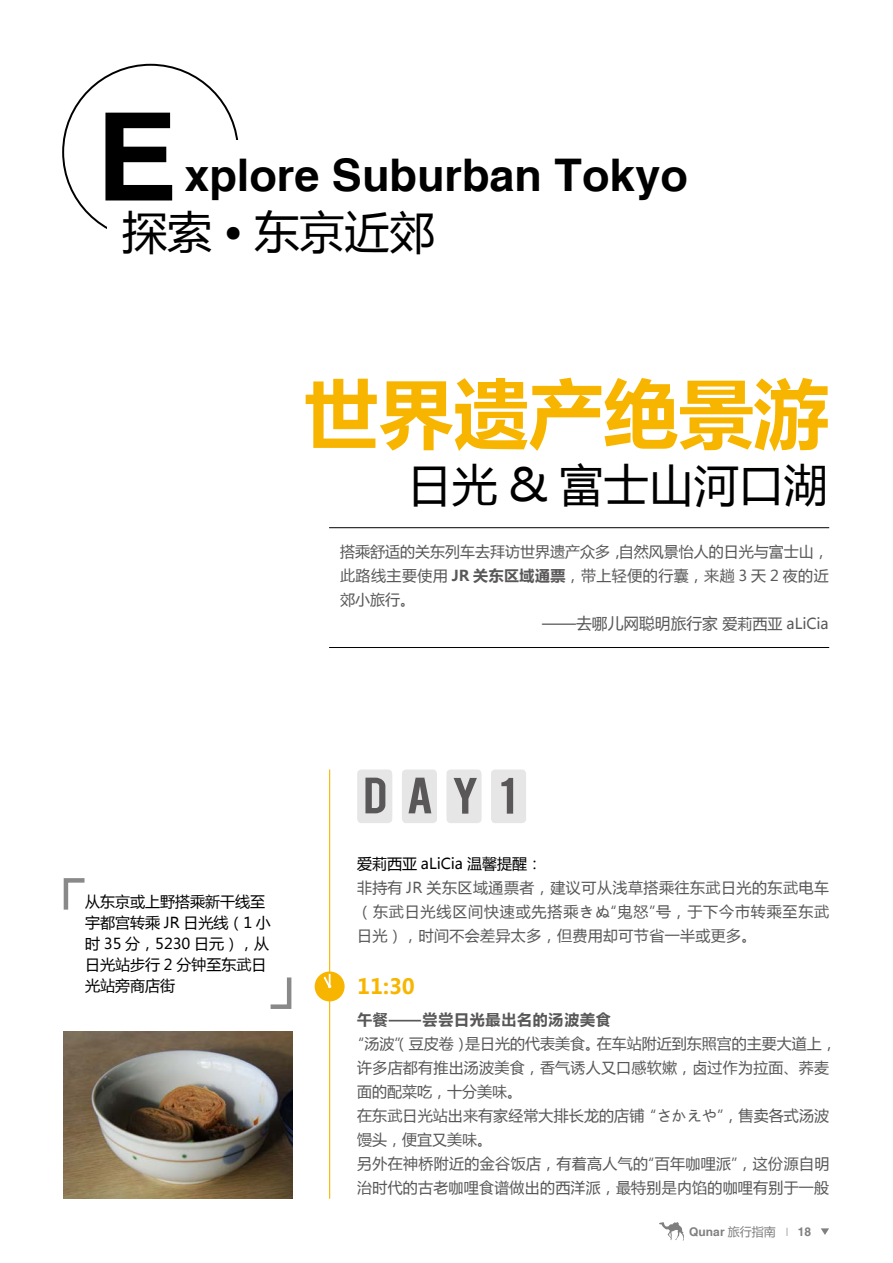
<style>
.page{position:relative;width:893px;height:1263px;background:#fff}
.page>*{position:absolute;margin:0;border:0;box-sizing:border-box;transform-origin:0 0}
.t1{font:700 122.4px "Helvetica cyr";color:#000}
.t2{font:700 75px "Microsoft Ya Hei";color:#f8b500}
.t3{font:700 45px "Helvetica cyr";color:#000}
.t4{font:45px "Microsoft Ya Hei";color:#000}
.t5{font:700 21px "Microsoft Ya Hei";color:#f8b500}
.t6{font:15.75px "Microsoft Ya Hei";color:#595757;scale:2 1}
.t7{font:15px/24px "Microsoft Ya Hei";letter-spacing:.015em;color:#595757;text-align:justify}
.t8{font:15px/21px "Microsoft Ya Hei";color:#000}
.t9{font:700 15px "Microsoft Ya Hei";letter-spacing:.05em;color:#595757}
.t10{font:700 12px "Helvetica cyr";color:#7f7f7f}
.s1{font-weight:700}
.s2{font-size:15px}
.s3{font-family:"Microsoft Ya Hei";font-weight:400}
.s4{font-family:"Microsoft Ya Hei";font-weight:400;font-size:7.5px}
</style>
<div class="page">
<svg style="left:821px;top:1228px;width:8px;height:7px"></svg>
<svg style="left:659px;top:1222px;width:25px;height:18px"></svg>
<img style="left:64px;top:1031px;width:228px;height:168px">
<svg style="left:63px;top:878px;width:22px;height:32px"></svg>
<svg style="left:270px;top:977px;width:22px;height:32px"></svg>
<hr style="left:329px;top:769px;width:1px;height:430px;background:#f8b500">
<hr style="left:329px;top:527px;width:500px;height:1px;background:#000">
<hr style="left:329px;top:647px;width:500px;height:1px;background:#000">
<div style="left:357px;top:769px;width:35px;height:54px;background:#e6e6e6;border-radius:4px"></div>
<div style="left:402px;top:769px;width:35px;height:54px;background:#e6e6e6;border-radius:4px"></div>
<div style="left:446px;top:769px;width:36px;height:54px;background:#e6e6e6;border-radius:4px"></div>
<div style="left:491px;top:769px;width:35px;height:54px;background:#e6e6e6;border-radius:4px"></div>
<svg style="left:408px;top:778px;width:23px;height:35px"></svg>
<svg style="left:365px;top:778px;width:20px;height:35px"></svg>
<svg style="left:501px;top:778px;width:12px;height:36px"></svg>
<svg style="left:454px;top:778px;width:23px;height:36px"></svg>
<div style="left:315px;top:971px;width:30px;height:30px;background:#f8b500;border-radius:50%"></div>
<svg style="left:324px;top:974px;width:7px;height:14px"></svg>
<h1 class="t1" style="left:96px;top:88px;width:83px">E</h1>
<h3 class="t3" style="left:184px;top:150px;width:505px">xplore Suburban Tokyo</h3>
<h3 class="t4" style="left:122px;top:201px;width:314px">探索 • 东京近郊</h3>
<h2 class="t2" style="left:304px;top:361px;width:527px">世界遗产绝景游</h2>
<h3 class="t4" style="left:407px;top:454px;width:423px">日光 &amp; 富士山河口湖</h3>
<p class="t7" style="left:340px;top:539px;width:490px">搭乘舒适的关东列车去拜访世界遗产众多，自然风景怡人的日光与富士山，此路线主要使用 <span class="s1">JR 关东区域通票</span>，带上轻便的行囊，来趟 3 天 2 夜的近郊小旅行。</p>
<p class="t6" style="left:542px;top:613px;width:145px">—去哪儿网聪明旅行家<span class="s2">爱莉西亚 aLiCia</span></p>
<p class="t8" style="left:85px;top:891px;width:187px">从东京或上野搭乘新干线至宇都宫转乘 JR 日光线（1 小时 35 分，5230 日元），从日光站步行 2 分钟至东武日光站旁商店街</p>
<p class="t8" style="left:357px;top:853px;width:186px">爱莉西亚 aLiCia 温馨提醒：</p>
<p class="t7" style="left:357px;top:875px;width:474px">非持有 JR 关东区域通票者，建议可从浅草搭乘往东武日光的东武电车（东武日光线区间快速或先搭乘きぬ“鬼怒”号，于下今市转乘至东武日光），时间不会差异太多，但费用却可节省一半或更多。</p>
<h3 class="t5" style="left:357px;top:972px;width:59px">11:30</h3>
<p class="t9" style="left:357px;top:1009px;width:255px">午餐—尝尝日光最出名的汤波美食</p>
<p class="t7" style="left:357px;top:1031px;width:481px;text-align:left">“汤波”（豆皮卷）是日光的代表美食。在车站附近到东照宫的主要大道上，许多店都有推出汤波美食，香气诱人又口感软嫰，卤过作为拉面、荞麦面的配菜吃，十分美味。<br>在东武日光站出来有家经常大排长龙的店铺 “さかえや”，售卖各式汤波馒头，便宜又美味。<br>另外在神桥附近的金谷饭店，有着高人气的“百年咖哩派”，这份源自明治时代的古老咖哩食谱做出的西洋派，最特别是内馅的咖哩有别于一般</p>
<p class="t10" style="left:689px;top:1225px;width:123px">Qunar <span class="s3">旅行指南</span> <span class="s4">|</span> 18</p>
</div>
